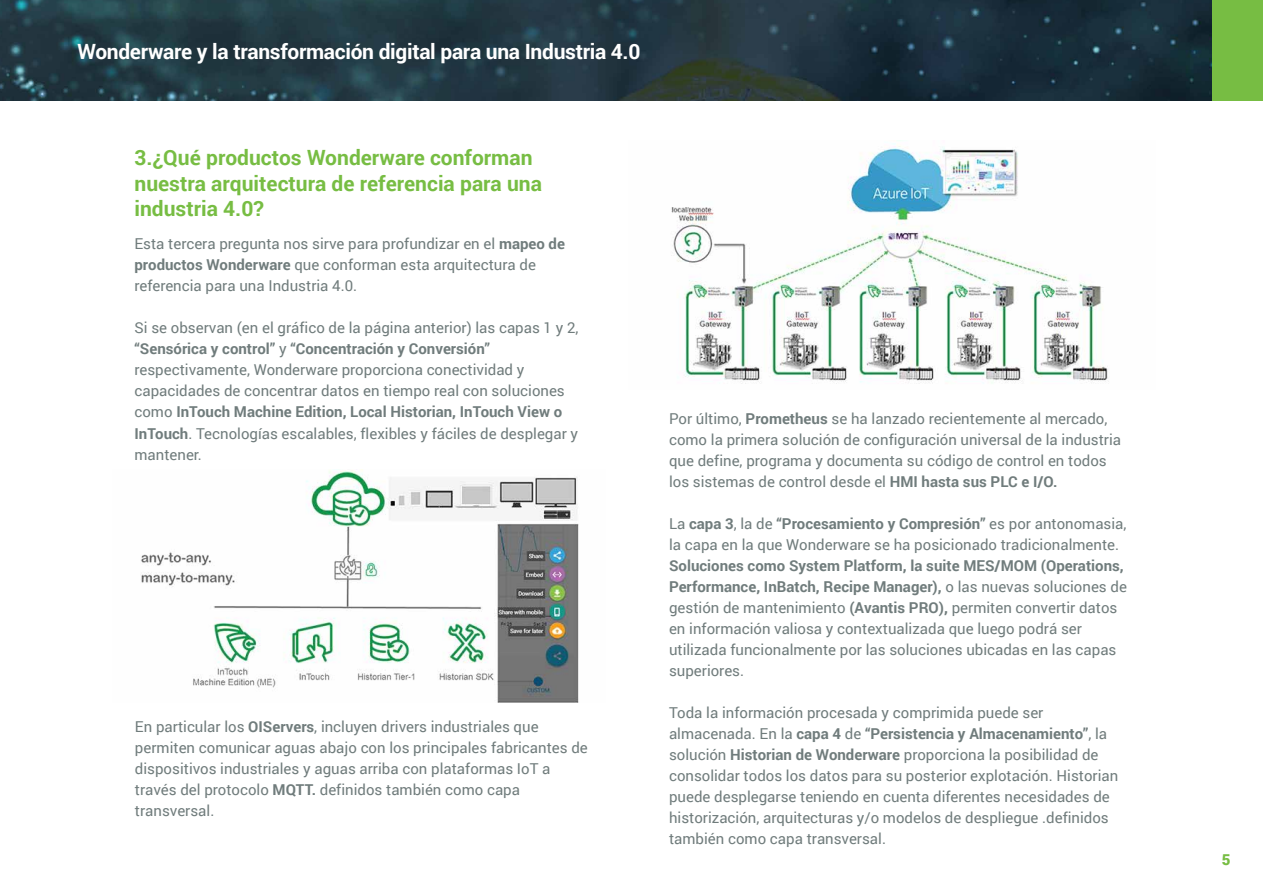
<style>
.page{position:relative;width:1263px;height:893px;background:#fff}
.page>*{position:absolute;margin:0;border:0;box-sizing:border-box;transform-origin:0 0}
.t1{font:700 21px/25.5px "Roboto";color:#77bd43}
.t2{font:700 21px "Roboto";letter-spacing:-.015em;color:#fff}
.t3{font:15px/21px "Roboto";color:#707c7c}
.t4{font:900 15px "Roboto";color:#77bd43}
.s1{font-weight:700}
</style>
<div class="page">
<img style="left:0;top:0;width:1263px;height:101px">
<div style="left:1212px;top:0;width:51px;height:100px;background:#77bd43"></div>
<img style="left:141px;top:469px;width:438px;height:233px">
<img style="left:671px;top:140px;width:438px;height:244px">
<h1 class="t2" style="left:77px;top:37px;width:564px">Wonderware y la transformación digital para una Industria 4.0</h1>
<h1 class="t1" style="left:134px;top:145px;width:409px">3.¿Qué productos Wonderware conforman nuestra arquitectura de referencia para una industria 4.0?</h1>
<p class="t3" style="left:134px;top:233px;width:432px">Esta tercera pregunta nos sirve para profundizar en el <span class="s1">mapeo de productos Wonderware</span> que conforman esta arquitectura de referencia para una Industria 4.0.</p>
<p class="t3" style="left:134px;top:317px;width:445px">Si se observan (en el gráfico de la página anterior) las capas 1 y 2, <span class="s1">“Sensórica y control”</span> y <span class="s1">“Concentración y Conversión” </span>respectivamente, Wonderware proporciona conectividad y capacidades de concentrar datos en tiempo real con soluciones como <span class="s1">InTouch Machine Edition, Local Historian, InTouch View o InTouch</span>. Tecnologías escalables, flexibles y fáciles de desplegar y mantener.</p>
<p class="t3" style="left:135px;top:716px;width:454px">En particular los <span class="s1">OIServers</span>, incluyen drivers industriales que permiten comunicar aguas abajo con los principales fabricantes de dispositivos industriales y aguas arriba con plataformas IoT a través del protocolo <span class="s1">MQTT.</span> definidos también como capa transversal.</p>
<p class="t3" style="left:669px;top:408px;width:453px">Por último, <span class="s1">Prometheus</span> se ha lanzado recientemente al mercado, como la primera solución de configuración universal de la industria que define, programa y documenta su código de control en todos los sistemas de control desde el <span class="s1">HMI hasta sus PLC e I/O.</span></p>
<p class="t3" style="left:669px;top:513px;width:459px">La <span class="s1">capa 3</span>, la de <span class="s1">“Procesamiento y Compresión”</span> es por antonomasia, la capa en la que Wonderware se ha posicionado tradicionalmente.</p>
<p class="t3" style="left:669px;top:555px;width:459px"><span class="s1">Soluciones como System Platform, la suite MES/MOM (Operations, Performance, InBatch, Recipe Manager),</span> o las nuevas soluciones de gestión de mantenimiento <span class="s1">(Avantis PRO),</span> permiten convertir datos en información valiosa y contextualizada que luego podrá ser utilizada funcionalmente por las soluciones ubicadas en las capas superiores.</p>
<p class="t3" style="left:669px;top:702px;width:451px">Toda la información procesada y comprimida puede ser almacenada. En la <span class="s1">capa 4</span> de <span class="s1">“Persistencia y Almacenamiento”</span>, la solución <span class="s1">Historian de Wonderware</span> proporciona la posibilidad de consolidar todos los datos para su posterior explotación. Historian puede desplegarse teniendo en cuenta diferentes necesidades de historización, arquitecturas y/o modelos de despliegue .definidos también como capa transversal.</p>
<p class="t4" style="left:1222px;top:849px;width:10px">5</p>
</div>
